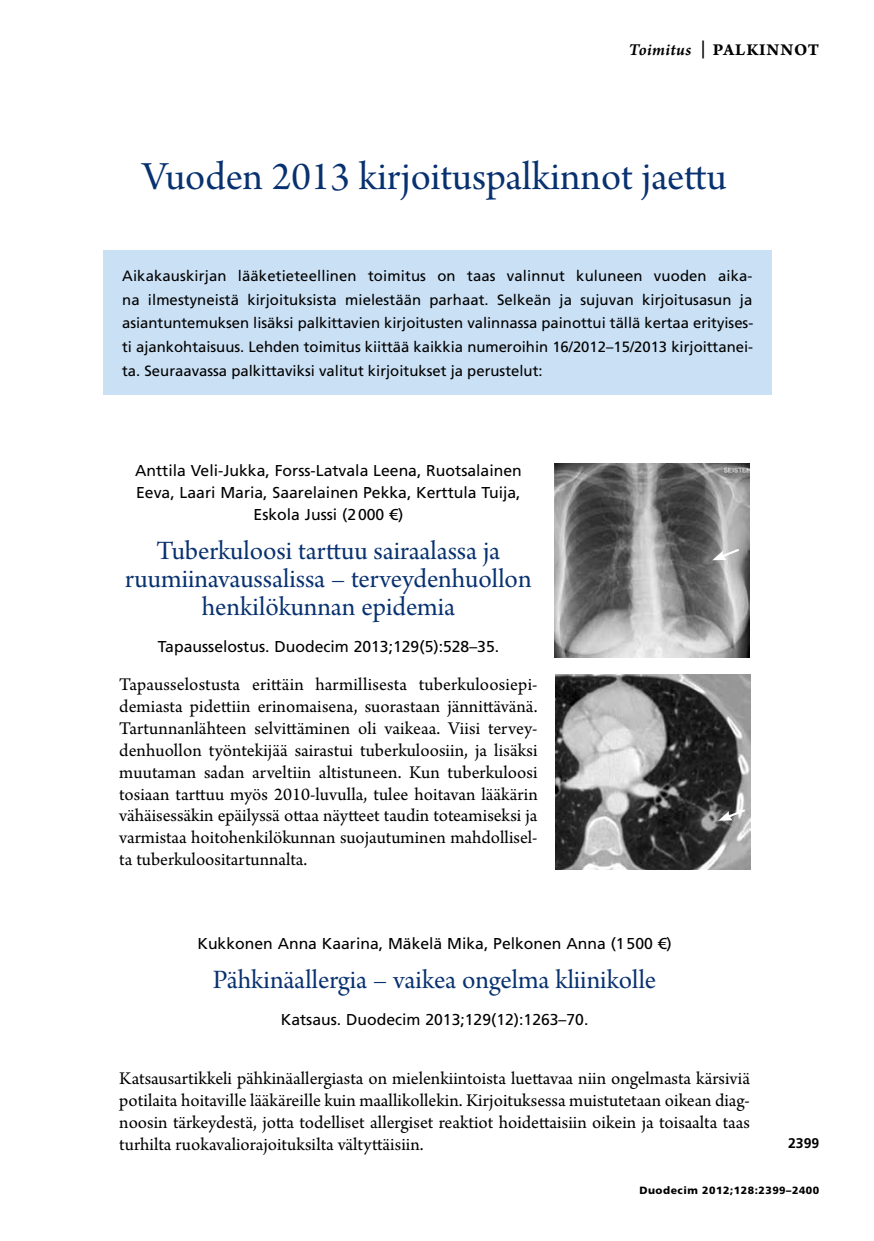
<style>
.page{position:relative;width:874px;height:1241px;background:#fff}
.page>*{position:absolute;margin:0;border:0;box-sizing:border-box;transform-origin:0 0}
.t1{font:42px "Arno Pro Subhead";color:#083170}
.t2{font:28px/28px "Arno Pro Subhead";color:#083170;text-align:center}
.t3{font:18.9px/21.9px "Arno Pro";color:#000;text-align:justify}
.t4{font:17.5px "Arno Pro Bold Sm Text";letter-spacing:.05em;color:#000}
.t5{font:15.75px/21.9px "Frutiger LT Std";color:#000;text-align:center}
.t6{font:14.88px/23.6px "Frutiger LT Std";color:#000;text-align:justify}
.t7{font:700 14px "Frutiger LT Std";color:#000}
.t8{font:900 10.5px "Frutiger LT Std";letter-spacing:.05em;color:#000}
.s1{font-family:"Arno Pro Smbd Italic Sm Text"}
</style>
<div class="page">
<div style="left:103px;top:250px;width:668px;height:145px;background:#cae0f5"></div>
<img style="left:554px;top:463px;width:194px;height:194px">
<svg style="left:711px;top:547px;width:30px;height:13px"></svg>
<img style="left:555px;top:674px;width:194px;height:194px">
<svg style="left:717px;top:807px;width:30px;height:13px"></svg>
<p class="t4" style="left:628px;top:39px;width:192px"><span class="s1">Toimitus</span> | PALKINNOT</p>
<h1 class="t1" style="left:142px;top:153px;width:585px">Vuoden 2013 kirjoituspalkinnot jaettu</h1>
<p class="t6" style="left:122px;top:264px;width:632px">Aikakauskirjan lääketieteellinen toimitus on taas valinnut kuluneen vuoden aika&shy;na ilmestyneistä kirjoituksista mielestään parhaat. Selkeän ja sujuvan kirjoitusasun ja asiantuntemuksen lisäksi palkittavien kirjoitusten valinnassa painottui tällä kertaa erityises&shy;ti ajankohtaisuus. Lehden toimitus kiittää kaikkia numeroihin 16/2012–15/2013 kirjoittanei&shy;ta. Seuraavassa palkittaviksi valitut kirjoitukset ja perustelut:</p>
<p class="t5" style="left:135px;top:460px;width:388px">Anttila Veli-Jukka, Forss-Latvala Leena, Ruotsalainen<br>Eeva, Laari Maria, Saarelainen Pekka, Kerttula Tuija,<br>Eskola Jussi (2000 €)</p>
<h2 class="t2" style="left:125px;top:538px;width:408px">Tuberkuloosi tarttuu sairaalassa ja ruumiinavaussalissa – terveydenhuollon henkilökunnan epidemia</h2>
<p class="t5" style="left:158px;top:635px;width:343px">Tapausselostus. Duodecim 2013;129(5):528–35.</p>
<p class="t3" style="left:119px;top:674px;width:420px">Tapausselostusta erittäin harmillisesta tuberkuloosiepi&shy;demiasta pidettiin erinomaisena, suorastaan jännittävänä.<br>Tartunnanlähteen selvittäminen oli vaikeaa. Viisi tervey&shy;denhuollon työntekijää sairastui tuberkuloosiin, ja lisäksi muutaman sadan arveltiin altistuneen. Kun tuberkuloosi tosiaan tarttuu myös 2010-luvulla, tulee hoitavan lääkärin vähäisessäkin epäilyssä ottaa näytteet taudin toteamiseksi ja varmistaa hoitohenkilökunnan suojautuminen mahdollisel&shy;ta tuberkuloositartunnalta.</p>
<p class="t5" style="left:197px;top:932px;width:475px">Kukkonen Anna Kaarina, Mäkelä Mika, Pelkonen Anna (1500 €)</p>
<h2 class="t2" style="left:213px;top:967px;width:444px">Pähkinäallergia – vaikea ongelma kliinikolle</h2>
<p class="t5" style="left:281px;top:1008px;width:309px">Katsaus. Duodecim 2013;129(12):1263–70.</p>
<p class="t3" style="left:119px;top:1068px;width:632px">Katsausartikkeli pähkinäallergiasta on mielenkiintoista luettavaa niin ongelmasta kärsiviä potilaita hoitaville lääkäreille kuin maallikollekin. Kirjoituksessa muistutetaan oikean diag&shy;noosin tärkeydestä, jotta todelliset allergiset reaktiot hoidettaisiin oikein ja toisaalta taas turhilta ruokavaliorajoituksilta vältyttäisiin.</p>
<p class="t7" style="left:787px;top:1134px;width:33px">2399</p>
<p class="t8" style="left:639px;top:1183px;width:181px">Duodecim 2012;128:2399–2400</p>
</div>
